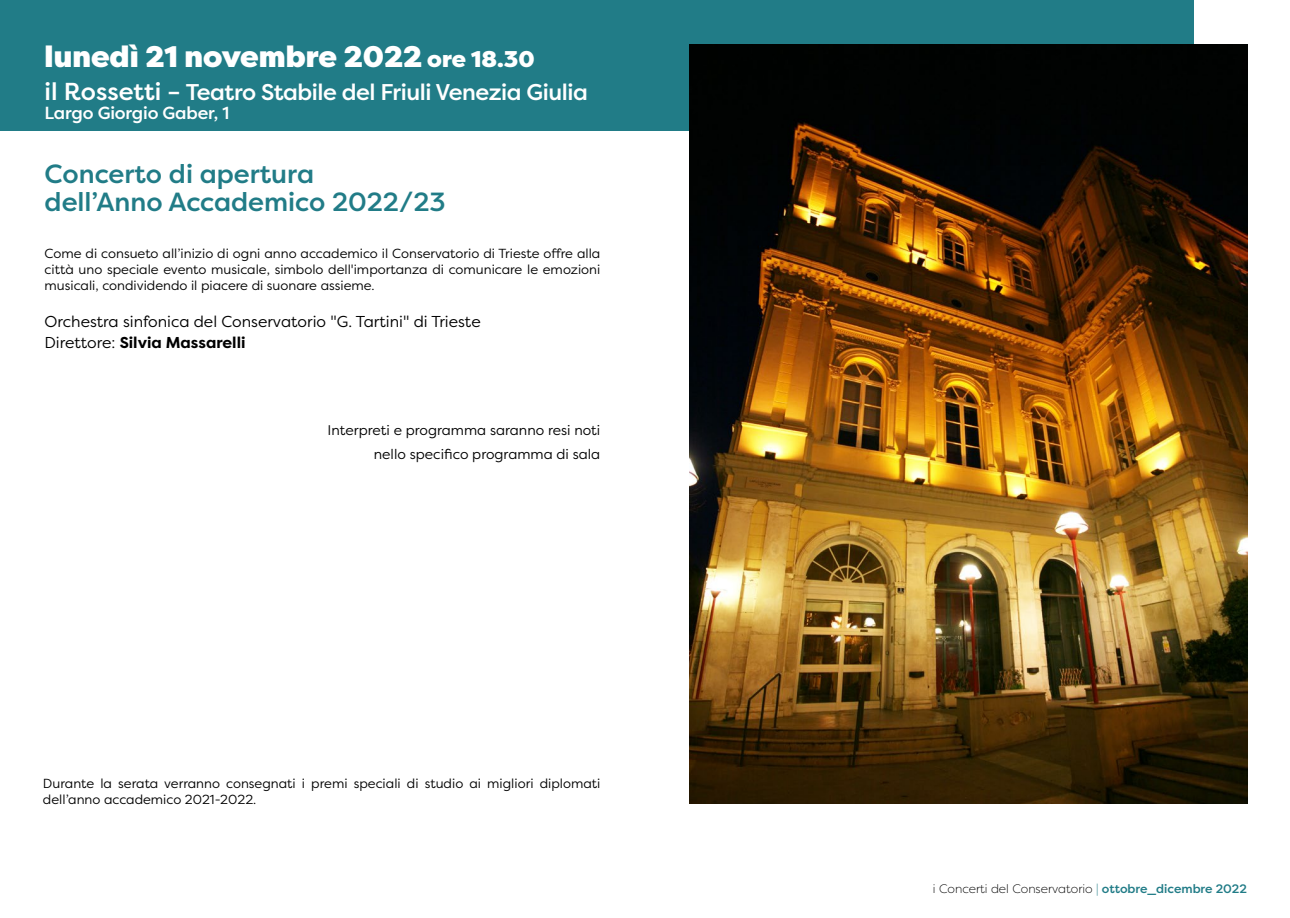
<style>
.page{position:relative;width:1290px;height:918px;background:#fff}
.page>*{position:absolute;margin:0;border:0;box-sizing:border-box;transform-origin:0 0}
.t1{font:900 29.75px "Filson Pro";color:#fff}
.t2{font:500 26.25px/27.7px "Filson Pro";color:#217c87}
.t3{font:500 22.75px "Filson Pro";letter-spacing:-.02em;color:#fff}
.t4{font:500 17.5px "Filson Pro";letter-spacing:-.01em;color:#fff}
.t5{font:15.75px/21px "Filson Pro";color:#000}
.t6{font:14px/24.2px "Filson Pro";color:#000;text-align:right}
.t7{font:13.12px/15.8px "Filson Pro";color:#000;text-align:justify}
.t8{font:300 12.25px "Filson Pro";color:#000}
.s1{font-size:22.75px}
.s2{font-size:24.5px}
.s3{font-weight:700}
.s4{color:#217c87}
.s5{font-weight:500;color:#217c87}
</style>
<div class="page">
<div style="left:0;top:0;width:1193px;height:130px;background:#217c87"></div>
<img style="left:690px;top:44px;width:557px;height:760px">
<h1 class="t1" style="left:45px;top:38px;width:491px">lunedì 21 novembre 2022 <span class="s1">ore 18.30</span></h1>
<h3 class="t3" style="left:45px;top:76px;width:545px"><span class="s2">il Rossetti</span> – Teatro Stabile del Friuli Venezia Giulia</h3>
<h3 class="t4" style="left:45px;top:101px;width:186px">Largo Giorgio Gaber, 1</h3>
<h2 class="t2" style="left:45px;top:160px;width:402px">Concerto di apertura<br>dell’Anno Accademico 2022/23</h2>
<p class="t7" style="left:45px;top:246px;width:557px">Come di consueto all’inizio di ogni anno accademico il Conservatorio di Trieste offre alla città uno speciale evento musicale, simbolo dell'importanza di comunicare le emozioni musicali, condividendo il piacere di suonare assieme.</p>
<p class="t5" style="left:45px;top:310px;width:438px">Orchestra sinfonica del Conservatorio "G. Tartini" di Trieste<br>Direttore: <span class="s3">Silvia Massarelli</span></p>
<p class="t6" style="left:328px;top:417px;width:274px">Interpreti e programma saranno resi noti nello specifico programma di sala</p>
<p class="t7" style="left:43px;top:775px;width:559px">Durante la serata verranno consegnati i premi speciali di studio ai migliori diplomati dell’anno accademico 2021-2022.</p>
<p class="t8" style="left:933px;top:881px;width:316px">i Concerti del Conservatorio <span class="s4">|</span> <span class="s5">ottobre_dicembre 2022</span></p>
</div>
